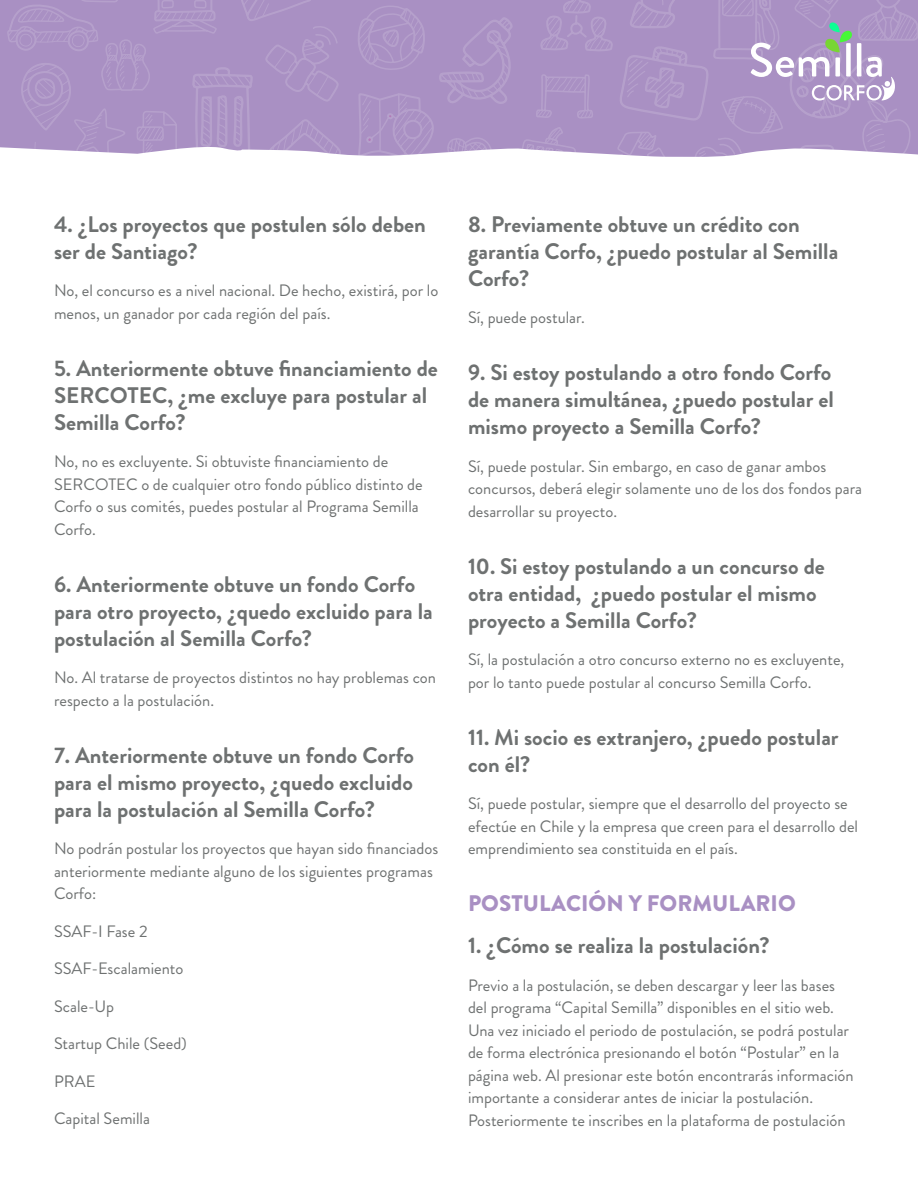
<style>
.page{position:relative;width:918px;height:1188px;background:#fff}
.page>*{position:absolute;margin:0;border:0;box-sizing:border-box;transform-origin:0 0}
.t1{font:700 22.5px/27px "Brandon Grotesque";color:#6e7171}
.t2{font:900 22.5px "Brandon Grotesque";color:#a990c3}
.t3{font:16.5px/22.5px "Brandon Grotesque";color:#6e7171}
</style>
<div class="page">
<svg style="left:0;top:0;width:348px;height:155px;background:#ad95c5"></svg>
<svg style="left:357px;top:0;width:561px;height:157px;background:#ad96c6"></svg>
<h1 class="t1" style="left:54px;top:211px;width:373px">4. ¿Los proyectos que postulen sólo deben ser de Santiago?</h1>
<p class="t3" style="left:54px;top:280px;width:386px">No, el concurso es a nivel nacional. De hecho, existirá, por lo menos, un ganador por cada región del país.</p>
<h1 class="t1" style="left:54px;top:355px;width:385px">5. Anteriormente obtuve financiamiento de<br>SERCOTEC, ¿me excluye para postular al<br>Semilla Corfo?</h1>
<p class="t3" style="left:54px;top:451px;width:370px">No, no es excluyente. Si obtuviste financiamiento de SERCOTEC o de cualquier otro fondo público distinto de Corfo o sus comités, puedes postular al Programa Semilla Corfo.</p>
<h1 class="t1" style="left:54px;top:571px;width:380px">6. Anteriormente obtuve un fondo Corfo para otro proyecto, ¿quedo excluido para la postulación al Semilla Corfo?</h1>
<p class="t3" style="left:54px;top:667px;width:384px">No. Al tratarse de proyectos distintos no hay problemas con respecto a la postulación.</p>
<h1 class="t1" style="left:54px;top:742px;width:361px;text-align:justify">7. Anteriormente obtuve un fondo Corfo para el mismo proyecto, ¿quedo excluido para la postulación al Semilla Corfo?</h1>
<p class="t3" style="left:54px;top:838px;width:386px">No podrán postular los proyectos que hayan sido financiados anteriormente mediante alguno de los siguientes programas<br>Corfo:</p>
<p class="t3" style="left:54px;top:920px;width:95px">SSAF-I Fase 2</p>
<p class="t3" style="left:54px;top:958px;width:131px">SSAF-Escalamiento</p>
<p class="t3" style="left:54px;top:995px;width:61px">Scale-Up</p>
<p class="t3" style="left:54px;top:1033px;width:135px">Startup Chile (Seed)</p>
<p class="t3" style="left:54px;top:1070px;width:43px">PRAE</p>
<p class="t3" style="left:54px;top:1108px;width:98px">Capital Semilla</p>
<h1 class="t1" style="left:468px;top:211px;width:372px">8. Previamente obtuve un crédito con garantía Corfo, ¿puedo postular al Semilla<br>Corfo?</h1>
<p class="t3" style="left:468px;top:307px;width:118px">Sí, puede postular.</p>
<h1 class="t1" style="left:468px;top:359px;width:367px;text-align:justify">9. Si estoy postulando a otro fondo Corfo de manera simultánea, ¿puedo postular el mismo proyecto a Semilla Corfo?</h1>
<p class="t3" style="left:468px;top:455px;width:396px">Sí, puede postular. Sin embargo, en caso de ganar ambos concursos, deberá elegir solamente uno de los dos fondos para desarrollar su proyecto.</p>
<h1 class="t1" style="left:468px;top:553px;width:358px">10. Si estoy postulando a un concurso de otra entidad, ¿puedo postular el mismo proyecto a Semilla Corfo?</h1>
<p class="t3" style="left:468px;top:649px;width:378px">Sí, la postulación a otro concurso externo no es excluyente, por lo tanto puede postular al concurso Semilla Corfo.</p>
<h1 class="t1" style="left:468px;top:724px;width:372px">11. Mi socio es extranjero, ¿puedo postular con él?</h1>
<p class="t3" style="left:468px;top:793px;width:392px">Sí, puede postular, siempre que el desarrollo del proyecto se efectúe en Chile y la empresa que creen para el desarrollo del emprendimiento sea constituida en el país.</p>
<h1 class="t2" style="left:468px;top:888px;width:329px">POSTULACIÓN Y FORMULARIO</h1>
<h1 class="t1" style="left:468px;top:932px;width:303px">1. ¿Cómo se realiza la postulación?</h1>
<p class="t3" style="left:468px;top:974px;width:387px">Previo a la postulación, se deben descargar y leer las bases del programa “Capital Semilla” disponibles en el sitio web.<br>Una vez iniciado el periodo de postulación, se podrá postular de forma electrónica presionando el botón “Postular” en la página web. Al presionar este botón encontrarás información importante a considerar antes de iniciar la postulación.<br>Posteriormente te inscribes en la plataforma de postulación</p>
</div>
